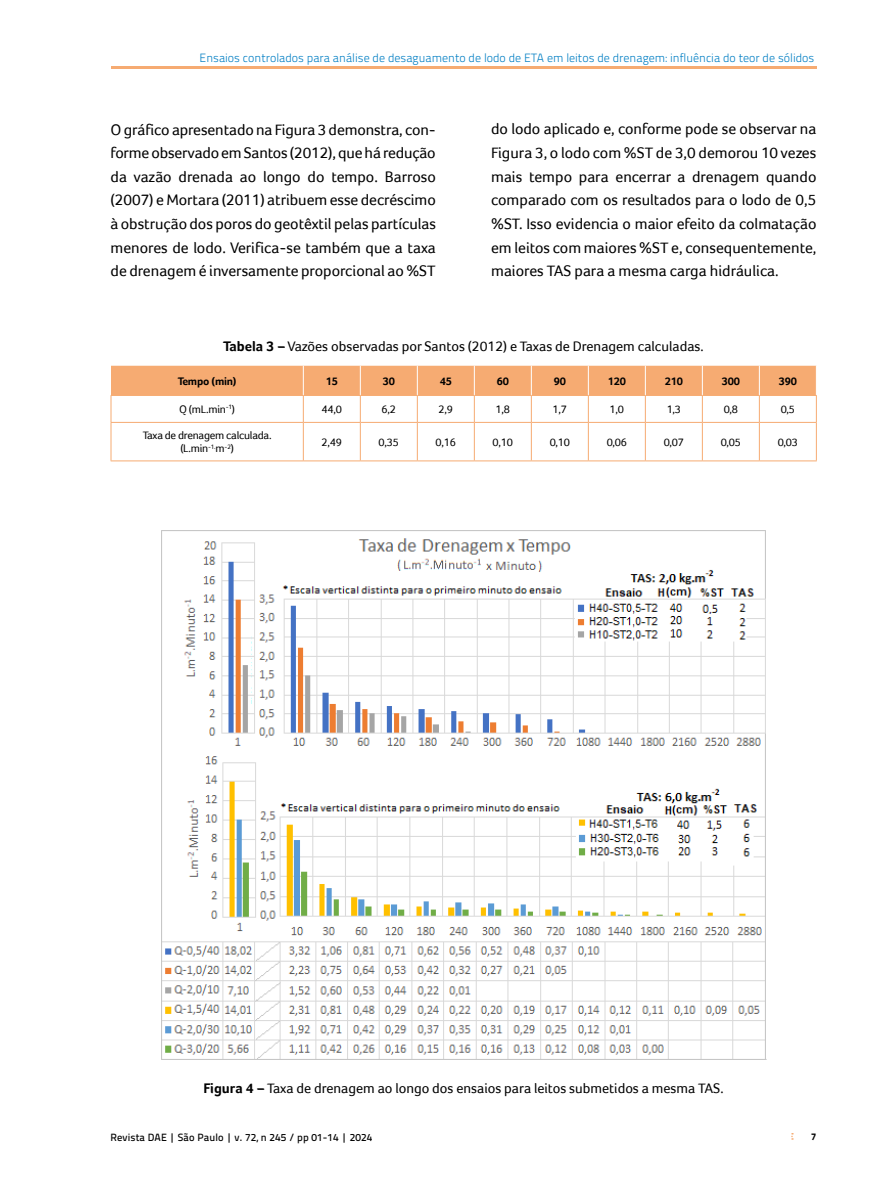
<style>
.page{position:relative;width:893px;height:1191px;background:#fff}
.page>*{position:absolute;margin:0;border:0;box-sizing:border-box;transform-origin:0 0}
.t1{font:15.75px/23.7px "Foco";color:#000;text-align:justify}
.t2{font:14.25px "Foco";color:#000}
.t3{font:300 12px "Titillium Text 22 L";color:#007ec3}
.t4{font:11.25px/13.5px "Foco";letter-spacing:-.02em;color:#000;text-align:center}
.t5{font:700 11.25px "Foco";letter-spacing:-.02em;color:#000}
.t6{font:500 10.5px "Titillium Text 22 L";letter-spacing:.01em;color:#000}
.t7{font:800 9.75px "Titillium Text 22 L";color:#000}
.s1{font-weight:700}
</style>
<div class="page">
<svg style="left:791px;top:1133px;width:2px;height:6px"></svg>
<hr style="left:111px;top:66px;width:705px;height:3px;background:#f6ab72">
<img style="left:161px;top:530px;width:606px;height:530px">
<svg style="left:302px;top:423px;width:514px;height:37px"></svg>
<svg style="left:111px;top:366px;width:706px;height:56px"></svg>
<hr style="left:111px;top:422px;width:192px;height:1px;background:#f6ab72">
<hr style="left:111px;top:423px;width:1px;height:37px;background:#f6ab72">
<hr style="left:303px;top:422px;width:57px;height:1px;background:#f6ab72">
<hr style="left:303px;top:423px;width:1px;height:37px;background:#f6ab72">
<hr style="left:360px;top:422px;width:57px;height:1px;background:#f6ab72">
<hr style="left:360px;top:423px;width:1px;height:37px;background:#f6ab72">
<hr style="left:417px;top:422px;width:57px;height:1px;background:#f6ab72">
<hr style="left:417px;top:423px;width:1px;height:37px;background:#f6ab72">
<hr style="left:474px;top:422px;width:57px;height:1px;background:#f6ab72">
<hr style="left:474px;top:423px;width:1px;height:37px;background:#f6ab72">
<hr style="left:531px;top:422px;width:57px;height:1px;background:#f6ab72">
<hr style="left:531px;top:423px;width:1px;height:37px;background:#f6ab72">
<hr style="left:588px;top:422px;width:57px;height:1px;background:#f6ab72">
<hr style="left:588px;top:423px;width:1px;height:37px;background:#f6ab72">
<hr style="left:645px;top:422px;width:57px;height:1px;background:#f6ab72">
<hr style="left:645px;top:423px;width:1px;height:37px;background:#f6ab72">
<hr style="left:702px;top:422px;width:57px;height:1px;background:#f6ab72">
<hr style="left:702px;top:423px;width:1px;height:37px;background:#f6ab72">
<hr style="left:759px;top:422px;width:58px;height:1px;background:#f6ab72">
<hr style="left:759px;top:423px;width:1px;height:37px;background:#f6ab72">
<hr style="left:816px;top:423px;width:1px;height:37px;background:#f6ab72">
<hr style="left:111px;top:460px;width:192px;height:1px;background:#f6ab72">
<hr style="left:303px;top:460px;width:57px;height:1px;background:#f6ab72">
<hr style="left:360px;top:460px;width:57px;height:1px;background:#f6ab72">
<hr style="left:417px;top:460px;width:57px;height:1px;background:#f6ab72">
<hr style="left:474px;top:460px;width:57px;height:1px;background:#f6ab72">
<hr style="left:531px;top:460px;width:57px;height:1px;background:#f6ab72">
<hr style="left:588px;top:460px;width:57px;height:1px;background:#f6ab72">
<hr style="left:645px;top:460px;width:57px;height:1px;background:#f6ab72">
<hr style="left:702px;top:460px;width:57px;height:1px;background:#f6ab72">
<hr style="left:759px;top:460px;width:58px;height:1px;background:#f6ab72">
<hr style="left:111px;top:395px;width:192px;height:1px;background:#f6ab72">
<hr style="left:303px;top:395px;width:57px;height:1px;background:#f6ab72">
<hr style="left:360px;top:395px;width:57px;height:1px;background:#f6ab72">
<hr style="left:417px;top:395px;width:57px;height:1px;background:#f6ab72">
<hr style="left:474px;top:395px;width:57px;height:1px;background:#f6ab72">
<hr style="left:531px;top:395px;width:57px;height:1px;background:#f6ab72">
<hr style="left:588px;top:395px;width:57px;height:1px;background:#f6ab72">
<hr style="left:645px;top:395px;width:57px;height:1px;background:#f6ab72">
<hr style="left:702px;top:395px;width:57px;height:1px;background:#f6ab72">
<hr style="left:759px;top:395px;width:58px;height:1px;background:#f6ab72">
<p class="t3" style="left:200px;top:49px;width:616px">Ensaios controlados para análise de desaguamento de lodo de ETA em leitos de drenagem: influência do teor de sólidos</p>
<p class="t1" style="left:111px;top:117px;width:327px">O gráfico apresentado na Figura 3 demonstra, con&shy;forme observado em Santos (2012), que há redução da vazão drenada ao longo do tempo. Barroso (2007) e Mortara (2011) atribuem esse decréscimo à obstrução dos poros do geotêxtil pelas partículas menores de lodo. Verifica-se também que a taxa de drenagem é inversamente proporcional ao %ST</p>
<p class="t1" style="left:491px;top:117px;width:327px">do lodo aplicado e, conforme pode se observar na Figura 3, o lodo com %ST de 3,0 demorou 10 vezes mais tempo para encerrar a drenagem quando comparado com os resultados para o lodo de 0,5 %ST. Isso evidencia o maior efeito da colmatação em leitos com maiores %ST e, consequentemente, maiores TAS para a mesma carga hidráulica.</p>
<p class="t2" style="left:223px;top:338px;width:482px"><span class="s1">Tabela 3 –</span> Vazões observadas por Santos (2012) e Taxas de Drenagem calculadas.</p>
<p class="t5" style="left:178px;top:374px;width:60px">Tempo (min)</p>
<p class="t5" style="left:326px;top:374px;width:14px">15</p>
<p class="t5" style="left:383px;top:374px;width:14px">30</p>
<p class="t5" style="left:440px;top:374px;width:14px">45</p>
<p class="t5" style="left:497px;top:374px;width:14px">60</p>
<p class="t5" style="left:554px;top:374px;width:14px">90</p>
<p class="t5" style="left:608px;top:374px;width:20px">120</p>
<p class="t5" style="left:665px;top:374px;width:20px">210</p>
<p class="t5" style="left:722px;top:374px;width:20px">300</p>
<p class="t5" style="left:779px;top:374px;width:20px">390</p>
<p class="t4" style="left:179px;top:402px;width:57px">Q (mL.min<sup>-1</sup>)</p>
<p class="t4" style="left:322px;top:402px;width:22px">44,0</p>
<p class="t4" style="left:382px;top:402px;width:16px">6,2</p>
<p class="t4" style="left:439px;top:402px;width:16px">2,9</p>
<p class="t4" style="left:496px;top:402px;width:16px">1,8</p>
<p class="t4" style="left:553px;top:402px;width:16px">1,7</p>
<p class="t4" style="left:610px;top:402px;width:16px">1,0</p>
<p class="t4" style="left:667px;top:402px;width:16px">1,3</p>
<p class="t4" style="left:724px;top:402px;width:16px">0,8</p>
<p class="t4" style="left:781px;top:402px;width:16px">0,5</p>
<p class="t4" style="left:143px;top:428px;width:130px">Taxa de drenagem calculada. (L.min<sup>-1.</sup>m<sup>-2</sup>)</p>
<p class="t4" style="left:322px;top:435px;width:22px">2,49</p>
<p class="t4" style="left:379px;top:435px;width:22px">0,35</p>
<p class="t4" style="left:436px;top:435px;width:22px">0,16</p>
<p class="t4" style="left:493px;top:435px;width:22px">0,10</p>
<p class="t4" style="left:550px;top:435px;width:22px">0,10</p>
<p class="t4" style="left:607px;top:435px;width:22px">0,06</p>
<p class="t4" style="left:664px;top:435px;width:22px">0,07</p>
<p class="t4" style="left:721px;top:435px;width:22px">0,05</p>
<p class="t4" style="left:778px;top:435px;width:22px">0,03</p>
<p class="t2" style="left:203px;top:1080px;width:522px"><span class="s1">Figura 4 –</span> Taxa de drenagem ao longo dos ensaios para leitos submetidos a mesma TAS.</p>
<p class="t6" style="left:111px;top:1129px;width:263px">Revista DAE | São Paulo | v. 72, n 245 / pp 01-14 | 2024</p>
<p class="t7" style="left:811px;top:1129px;width:7px">7</p>
</div>
